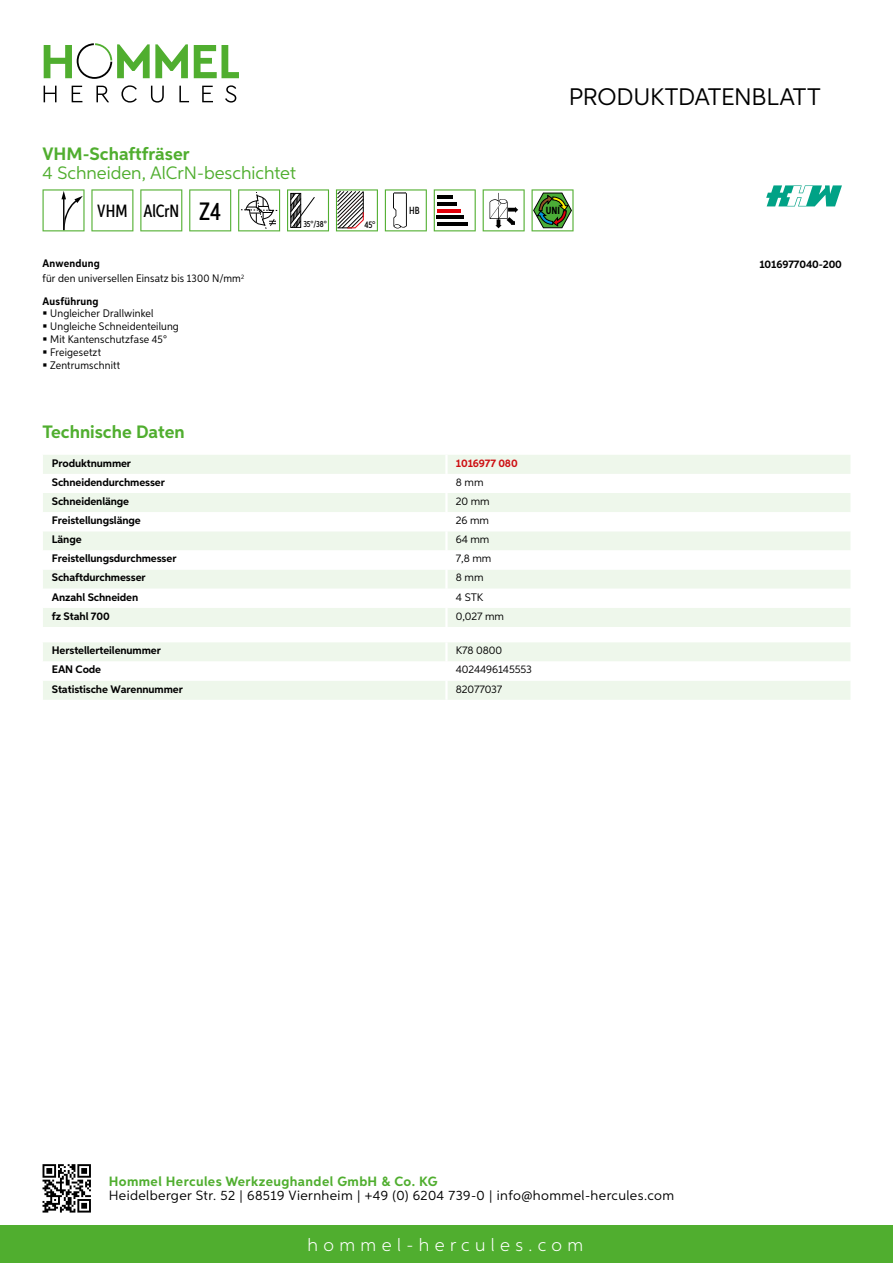
<style>
.page{position:relative;width:893px;height:1263px;background:#fff}
.page>*{position:absolute;margin:0;border:0;box-sizing:border-box;transform-origin:0 0}
.t1{font:24px "Aspira";letter-spacing:-.01em;color:#000}
.t2{font:700 18px "Aspira";color:#50ae2f}
.t3{font:18px "Aspira";color:#50ae2f}
.t4{font:300 18px "Aspira";letter-spacing:.3em;color:#fff}
.t5{font:500 17.85px "Aspira XX Nar";color:#000}
.t6{font:13.5px "Aspira";letter-spacing:.03em;color:#000}
.t7{font:700 13.5px "Aspira";letter-spacing:.03em;color:#50ae2f}
.t8{font:700 10.95px "Aspira";letter-spacing:-.01em;color:#000}
.t9{font:10.95px/12.8px "Aspira Nar";letter-spacing:.015em;color:#000}
.t10{font:10.95px "Aspira";letter-spacing:-.01em;color:#000}
.t11{font:700 10.95px "Aspira";letter-spacing:-.01em;color:#cd1013}
.t12{font:700 10.95px "Aspira Nar";letter-spacing:.02em;color:#000}
.t13{font:700 10.35px "Aspira XX Nar";color:#000}
.t14{font:500 10.35px "Aspira XX Nar";color:#000}
.t15{font:500 9.6px "Aspira XX Nar";color:#000}
.t16{font:500 8.85px "Aspira XX Nar";color:#000}
.s1{font-size:25.2px}
.s2{font-weight:700}
</style>
<div class="page">
<div style="left:0;top:1226px;width:893px;height:37px;background:#50ae2f"></div>
<svg style="left:43px;top:1164px;width:48px;height:48px"></svg>
<svg style="left:194px;top:45px;width:45px;height:33px"></svg>
<svg style="left:44px;top:43px;width:144px;height:36px"></svg>
<svg style="left:44px;top:86px;width:13px;height:16px"></svg>
<svg style="left:72px;top:86px;width:10px;height:16px"></svg>
<svg style="left:96px;top:86px;width:13px;height:16px"></svg>
<svg style="left:121px;top:85px;width:16px;height:18px"></svg>
<svg style="left:151px;top:86px;width:13px;height:17px"></svg>
<svg style="left:179px;top:86px;width:10px;height:16px"></svg>
<svg style="left:202px;top:86px;width:11px;height:16px"></svg>
<svg style="left:225px;top:85px;width:11px;height:18px"></svg>
<div style="left:43px;top:455px;width:807px;height:172px;background:#eef7eb"></div>
<svg style="left:43px;top:474px;width:807px;height:134px"></svg>
<hr style="left:445px;top:455px;width:3px;height:19px;background:#fff">
<hr style="left:445px;top:474px;width:3px;height:19px;background:#fff">
<hr style="left:445px;top:493px;width:3px;height:19px;background:#fff">
<hr style="left:445px;top:512px;width:3px;height:19px;background:#fff">
<hr style="left:445px;top:531px;width:3px;height:19px;background:#fff">
<hr style="left:445px;top:550px;width:3px;height:20px;background:#fff">
<hr style="left:445px;top:570px;width:3px;height:19px;background:#fff">
<hr style="left:445px;top:589px;width:3px;height:19px;background:#fff">
<hr style="left:445px;top:608px;width:3px;height:19px;background:#fff">
<svg style="left:43px;top:642px;width:807px;height:58px"></svg>
<hr style="left:445px;top:681px;width:3px;height:19px;background:#fff">
<svg style="left:43px;top:189px;width:42px;height:42px"></svg>
<svg style="left:91px;top:189px;width:42px;height:42px"></svg>
<svg style="left:140px;top:189px;width:42px;height:42px"></svg>
<svg style="left:189px;top:189px;width:42px;height:42px"></svg>
<svg style="left:238px;top:189px;width:42px;height:42px"></svg>
<svg style="left:287px;top:189px;width:42px;height:42px"></svg>
<svg style="left:336px;top:189px;width:42px;height:42px"></svg>
<svg style="left:385px;top:189px;width:42px;height:42px"></svg>
<svg style="left:434px;top:189px;width:42px;height:42px"></svg>
<hr style="left:437px;top:196px;width:16px;height:3px;background:#000">
<hr style="left:437px;top:202px;width:20px;height:4px;background:#000">
<hr style="left:437px;top:209px;width:23px;height:3px;background:#e3000b">
<hr style="left:437px;top:216px;width:27px;height:3px;background:#000">
<hr style="left:437px;top:222px;width:31px;height:4px;background:#000">
<svg style="left:483px;top:189px;width:42px;height:42px"></svg>
<svg style="left:532px;top:189px;width:42px;height:42px"></svg>
<svg style="left:766px;top:185px;width:76px;height:21px"></svg>
<h2 class="t2" style="left:43px;top:142px;width:149px">VHM-Schaftfräser</h2>
<h2 class="t3" style="left:43px;top:162px;width:255px">4 Schneiden, AlCrN -beschichtet</h2>
<h3 class="t5" style="left:97px;top:200px;width:125px">VHM AlCrN <span class="s1">Z4</span></h3>
<p class="t9" style="left:43px;top:256px;width:203px;line-height:15.1px"><span class="s2">Anwendung<br></span>für den universellen Einsatz bis 1300 N/mm<sup>2</sup></p>
<p class="t12" style="left:43px;top:294px;width:58px">Ausführung</p>
<p class="t9" style="left:50px;top:307px;width:130px">Ungleicher Drallwinkel<br>Ungleiche Schneidenteilung<br>Mit Kantenschutzfase 45°<br>Freigesetzt<br>Zentrumschnitt</p>
<p class="t16" style="left:303px;top:219px;width:25px">35°/38°</p>
<p class="t15" style="left:364px;top:219px;width:13px">45°</p>
<h1 class="t1" style="left:569px;top:82px;width:253px">Produktdatenblatt</h1>
<p class="t14" style="left:409px;top:204px;width:12px">HB</p>
<p class="t13" style="left:546px;top:205px;width:16px">UNI</p>
<p class="t8" style="left:759px;top:257px;width:84px">1016977040-200</p>
<h2 class="t2" style="left:43px;top:421px;width:144px">Technische Daten</h2>
<p class="t8" style="left:52px;top:456px;width:81px">Produktnummer</p>
<p class="t11" style="left:456px;top:456px;width:63px">1016977 080</p>
<p class="t8" style="left:52px;top:475px;width:115px">Schneidendurchmesser</p>
<p class="t10" style="left:456px;top:475px;width:29px">8 mm</p>
<p class="t8" style="left:52px;top:494px;width:79px">Schneidenlänge</p>
<p class="t10" style="left:456px;top:494px;width:35px">20 mm</p>
<p class="t8" style="left:52px;top:514px;width:90px">Freistellungslänge</p>
<p class="t10" style="left:456px;top:514px;width:35px">26 mm</p>
<p class="t8" style="left:52px;top:533px;width:31px">Länge</p>
<p class="t10" style="left:456px;top:533px;width:35px">64 mm</p>
<p class="t8" style="left:52px;top:552px;width:126px">Freistellungsdurchmesser</p>
<p class="t10" style="left:456px;top:552px;width:37px">7,8 mm</p>
<p class="t8" style="left:52px;top:571px;width:95px">Schaftdurchmesser</p>
<p class="t10" style="left:456px;top:571px;width:29px">8 mm</p>
<p class="t8" style="left:52px;top:590px;width:88px">Anzahl Schneiden</p>
<p class="t10" style="left:456px;top:590px;width:23px">4 STK</p>
<p class="t8" style="left:52px;top:609px;width:59px">fz Stahl 700</p>
<p class="t10" style="left:456px;top:609px;width:50px">0,027 mm</p>
<p class="t8" style="left:52px;top:644px;width:111px">Herstellerteilenummer</p>
<p class="t10" style="left:456px;top:644px;width:48px">K78 0800</p>
<p class="t8" style="left:52px;top:663px;width:51px">EAN Code</p>
<p class="t10" style="left:456px;top:663px;width:78px">4024496145553</p>
<p class="t8" style="left:52px;top:682px;width:132px">Statistische Warennummer</p>
<p class="t10" style="left:456px;top:682px;width:48px">82077037</p>
<p class="t7" style="left:109px;top:1172px;width:330px">Hommel Hercules Werkzeughandel GmbH &amp; Co. KG</p>
<p class="t6" style="left:109px;top:1187px;width:567px">Heidelberger Str. 52 | 68519 Viernheim | +49 (0) 6204 739-0 | info@hommel-hercules.com</p>
<h2 class="t4" style="left:307px;top:1234px;width:277px">hommel-hercules.com</h2>
</div>
